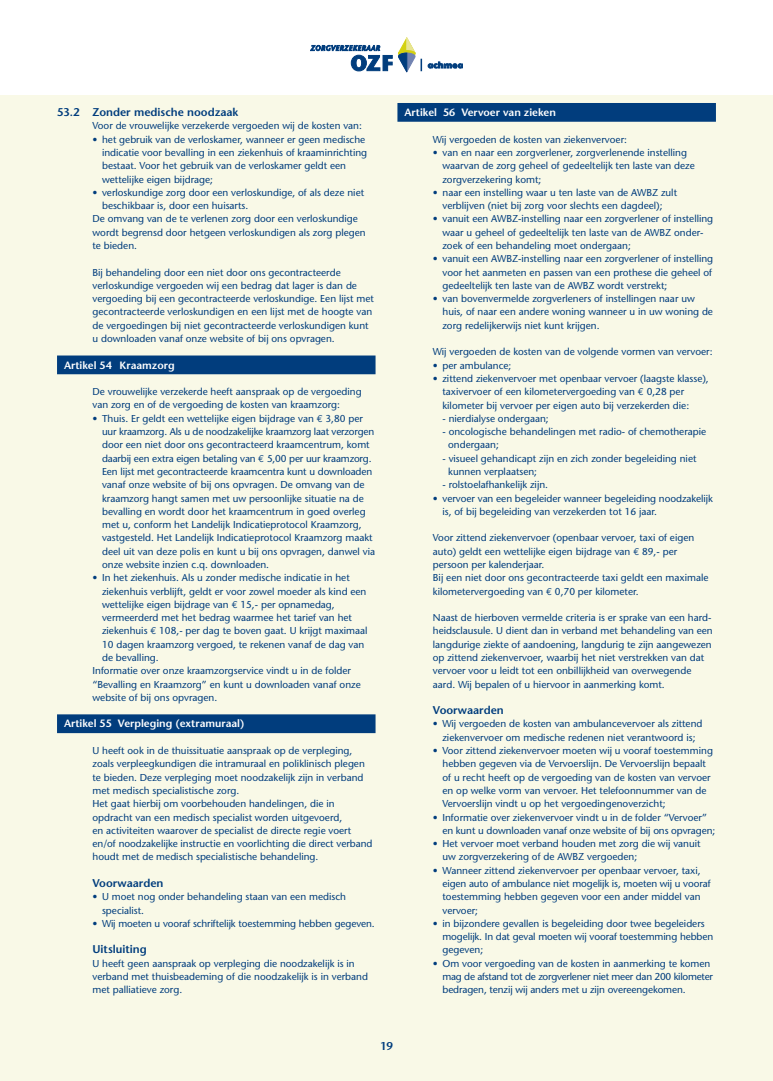
<style>
.page{position:relative;width:773px;height:1081px;background:#fff}
.page>*{position:absolute;margin:0;border:0;box-sizing:border-box;transform-origin:0 0}
.t1{font:600 11.25px "Stone Sans";color:#013d7d}
.t2{font:600 10.62px "Stone Sans";color:#fff}
.t3{font:10px/13.2px "Stone Sans";color:#013d7d}
.s1{font-family:"Euro Mono"}
</style>
<div class="page">
<div style="left:0;top:96px;width:772px;height:985px;background:#f9f9e7"></div>
<svg style="left:310px;top:45px;width:82px;height:26px"></svg>
<svg style="left:398px;top:38px;width:17px;height:34px"></svg>
<svg style="left:421px;top:59px;width:1px;height:12px"></svg>
<svg style="left:428px;top:62px;width:34px;height:6px"></svg>
<div style="left:57px;top:355px;width:318px;height:19px;background:#013d7d"></div>
<div style="left:57px;top:714px;width:318px;height:19px;background:#013d7d"></div>
<div style="left:397px;top:103px;width:318px;height:19px;background:#013d7d"></div>
<p class="t1" style="left:57px;top:105px;width:183px">53.2 Zonder medische noodzaak</p>
<p class="t3" style="left:92px;top:119px;width:271px">Voor de vrouwelijke verzekerde vergoeden wij de kosten van:</p>
<p class="t3" style="left:102px;top:133px;width:267px;text-indent:-10px">• het gebruik van de verloskamer, wanneer er geen medische indicatie voor bevalling in een ziekenhuis of kraaminrichting bestaat. Voor het gebruik van de verloskamer geldt een wettelijke eigen bijdrage;</p>
<p class="t3" style="left:92px;top:186px;width:273px">• verloskundige zorg door een verloskundige, of als deze niet</p>
<p class="t3" style="left:102px;top:199px;width:148px">beschikbaar is, door een huisarts.</p>
<p class="t3" style="left:92px;top:212px;width:267px">De omvang van de te verlenen zorg door een verloskundige</p>
<p class="t3" style="left:92px;top:226px;width:275px">wordt begrensd door hetgeen verloskundigen als zorg plegen</p>
<p class="t3" style="left:92px;top:239px;width:46px">te bieden.</p>
<p class="t3" style="left:92px;top:265px;width:283px">Bij behandeling door een niet door ons gecontracteerde verloskundige vergoeden wij een bedrag dat lager is dan de vergoeding bij een gecontracteerde verloskundige. Een lijst met gecontracteerde verloskundigen en een lijst met de hoogte van de vergoedingen bij niet gecontracteerde verloskundigen kunt u downloaden vanaf onze website of bij ons opvragen.</p>
<p class="t2" style="left:64px;top:358px;width:112px">Artikel 54 Kraamzorg</p>
<p class="t3" style="left:92px;top:385px;width:270px">De vrouwelijke verzekerde heeft aanspraak op de vergoeding van zorg en of de vergoeding de kosten van kraamzorg:</p>
<p class="t3" style="left:102px;top:412px;width:274px;text-indent:-10px">• Thuis. Er geldt een wettelijke eigen bijdrage van <span class="s1">€</span> 3,80 per uur kraamzorg. Als u de noodzakelijke kraamzorg laat verzorgen door een niet door ons gecontracteerd kraamcentrum, komt daarbij een extra eigen betaling van <span class="s1">€</span> 5,00 per uur kraamzorg.<br>Een lijst met gecontracteerde kraamcentra kunt u downloaden vanaf onze website of bij ons opvragen. De omvang van de kraamzorg hangt samen met uw persoonlijke situatie na de bevalling en wordt door het kraamcentrum in goed overleg met u, conform het Landelijk Indicatieprotocol Kraamzorg, vastgesteld. Het Landelijk Indicatieprotocol Kraamzorg maakt deel uit van deze polis en kunt u bij ons opvragen, danwel via onze website inzien c.q. downloaden.</p>
<p class="t3" style="left:92px;top:571px;width:259px">• In het ziekenhuis. Als u zonder medische indicatie in het</p>
<p class="t3" style="left:102px;top:584px;width:266px">ziekenhuis verblijft, geldt er voor zowel moeder als kind een</p>
<p class="t3" style="left:102px;top:598px;width:234px">wettelijke eigen bijdrage van <span class="s1">€</span> 15,- per opnamedag,</p>
<p class="t3" style="left:102px;top:611px;width:251px">vermeerderd met het bedrag waarmee het tarief van het</p>
<p class="t3" style="left:102px;top:624px;width:267px">ziekenhuis <span class="s1">€</span> 108,- per dag te boven gaat. U krijgt maximaal</p>
<p class="t3" style="left:102px;top:637px;width:264px">10 dagen kraamzorg vergoed, te rekenen vanaf de dag van</p>
<p class="t3" style="left:102px;top:651px;width:58px">de bevalling.</p>
<p class="t3" style="left:92px;top:664px;width:260px">Informatie over onze kraamzorgservice vindt u in de folder</p>
<p class="t3" style="left:92px;top:677px;width:270px">“Bevalling en Kraamzorg” en kunt u downloaden vanaf onze</p>
<p class="t3" style="left:92px;top:691px;width:126px">website of bij ons opvragen.</p>
<p class="t2" style="left:64px;top:717px;width:182px">Artikel 55 Verpleging (extramuraal)</p>
<p class="t3" style="left:92px;top:744px;width:281px">U heeft ook in de thuissituatie aanspraak op de verpleging, zoals verpleegkundigen die intramuraal en poliklinisch plegen te bieden. Deze verpleging moet noodzakelijk zijn in verband met medisch specialistische zorg.<br>Het gaat hierbij om voorbehouden handelingen, die in opdracht van een medisch specialist worden uitgevoerd,<br>en activiteiten waarover de specialist de directe regie voert en/of noodzakelijke instructie en voorlichting die direct verband houdt met de medisch specialistische behandeling.</p>
<p class="t1" style="left:92px;top:876px;width:72px">Voorwaarden</p>
<p class="t3" style="left:102px;top:890px;width:245px;text-indent:-10px">• U moet nog onder behandeling staan van een medisch specialist.</p>
<p class="t3" style="left:92px;top:916px;width:284px">• Wij moeten u vooraf schriftelijk toestemming hebben gegeven.</p>
<p class="t1" style="left:92px;top:942px;width:56px">Uitsluiting</p>
<p class="t3" style="left:92px;top:956px;width:277px">U heeft geen aanspraak op verpleging die noodzakelijk is in verband met thuisbeademing of die noodzakelijk is in verband met palliatieve zorg.</p>
<p class="t2" style="left:404px;top:106px;width:153px">Artikel 56 Vervoer van zieken</p>
<p class="t3" style="left:433px;top:133px;width:196px">Wij vergoeden de kosten van ziekenvervoer:</p>
<p class="t3" style="left:442px;top:146px;width:254px;text-indent:-10px">• van en naar een zorgverlener, zorgverlenende instelling waarvan de zorg geheel of gedeeltelijk ten laste van deze zorgverzekering komt;</p>
<p class="t3" style="left:433px;top:186px;width:246px;text-align:center">• naar een instelling waar u ten laste van de AWBZ zult verblijven (niet bij zorg voor slechts een dagdeel);</p>
<p class="t3" style="left:442px;top:212px;width:272px;text-indent:-10px">• vanuit een AWBZ-instelling naar een zorgverlener of instelling waar u geheel of gedeeltelijk ten laste van de AWBZ onder&shy;zoek of een behandeling moet ondergaan;</p>
<p class="t3" style="left:442px;top:252px;width:272px;text-align:justify;text-indent:-10px">• vanuit een AWBZ-instelling naar een zorgverlener of instelling voor het aanmeten en passen van een prothese die geheel of gedeeltelijk ten laste van de AWBZ wordt verstrekt;</p>
<p class="t3" style="left:442px;top:292px;width:272px;text-indent:-10px">• van bovenvermelde zorgverleners of instellingen naar uw huis, of naar een andere woning wanneer u in uw woning de zorg redelijkerwijs niet kunt krijgen.</p>
<p class="t3" style="left:433px;top:345px;width:281px">Wij vergoeden de kosten van de volgende vormen van vervoer:</p>
<p class="t3" style="left:433px;top:358px;width:80px">• per ambulance;</p>
<p class="t3" style="left:442px;top:372px;width:268px;text-indent:-10px">• zittend ziekenvervoer met openbaar vervoer (laagste klasse), taxivervoer of een kilometervergoeding van <span class="s1">€</span> 0,28 per kilometer bij vervoer per eigen auto bij verzekerden die:</p>
<p class="t3" style="left:442px;top:412px;width:108px">- nierdialyse ondergaan;</p>
<p class="t3" style="left:448px;top:425px;width:259px;text-indent:-6px">- oncologische behandelingen met radio- of chemotherapie ondergaan;</p>
<p class="t3" style="left:448px;top:451px;width:250px;text-indent:-6px">- visueel gehandicapt zijn en zich zonder begeleiding niet kunnen verplaatsen;</p>
<p class="t3" style="left:442px;top:478px;width:107px">- rolstoelafhankelijk zijn.</p>
<p class="t3" style="left:442px;top:491px;width:272px;text-indent:-10px">• vervoer van een begeleider wanneer begeleiding noodzakelijk is, of bij begeleiding van verzekerden tot 16 jaar.</p>
<p class="t3" style="left:433px;top:531px;width:277px">Voor zittend ziekenvervoer (openbaar vervoer, taxi of eigen auto) geldt een wettelijke eigen bijdrage van <span class="s1">€</span> 89,- per persoon per kalenderjaar.<br>Bij een niet door ons gecontracteerde taxi geldt een maximale kilometervergoeding van <span class="s1">€</span> 0,70 per kilometer.</p>
<p class="t3" style="left:433px;top:611px;width:281px">Naast de hierboven vermelde criteria is er sprake van een hard&shy;heidsclausule. U dient dan in verband met behandeling van een langdurige ziekte of aandoening, langdurig te zijn aangewezen op zittend ziekenvervoer, waarbij het niet verstrekken van dat vervoer voor u leidt tot een onbillijkheid van overwegende aard. Wij bepalen of u hiervoor in aanmerking komt.</p>
<p class="t1" style="left:433px;top:703px;width:72px">Voorwaarden</p>
<p class="t3" style="left:433px;top:717px;width:271px;text-align:center">• Wij vergoeden de kosten van ambulancevervoer als zittend ziekenvervoer om medische redenen niet verantwoord is;</p>
<p class="t3" style="left:442px;top:744px;width:272px;text-indent:-10px">• Voor zittend ziekenvervoer moeten wij u vooraf toestemming hebben gegeven via de Vervoerslijn. De Vervoerslijn bepaalt of u recht heeft op de vergoeding van de kosten van vervoer en op welke vorm van vervoer. Het telefoonnummer van de Vervoerslijn vindt u op het vergoedingenoverzicht;</p>
<p class="t3" style="left:442px;top:810px;width:274px;text-indent:-10px">• Informatie over ziekenvervoer vindt u in de folder “Vervoer” en kunt u downloaden vanaf onze website of bij ons opvragen;</p>
<p class="t3" style="left:442px;top:837px;width:260px;text-indent:-10px">• Het vervoer moet verband houden met zorg die wij vanuit uw zorgverzekering of de AWBZ vergoeden;</p>
<p class="t3" style="left:442px;top:863px;width:269px;text-indent:-10px">• Wanneer zittend ziekenvervoer per openbaar vervoer, taxi, eigen auto of ambulance niet mogelijk is, moeten wij u vooraf toestemming hebben gegeven voor een ander middel van vervoer;</p>
<p class="t3" style="left:442px;top:917px;width:272px;text-indent:-10px">• in bijzondere gevallen is begeleiding door twee begeleiders mogelijk. In dat geval moeten wij vooraf toestemming hebben gegeven;</p>
<p class="t3" style="left:442px;top:956px;width:272px;text-indent:-10px">• Om voor vergoeding van de kosten in aanmerking te komen mag de afstand tot de zorgverlener niet meer dan 200 kilometer bedragen, tenzij wij anders met u zijn overeengekomen.</p>
<p class="t1" style="left:380px;top:1039px;width:14px">19</p>
</div>
